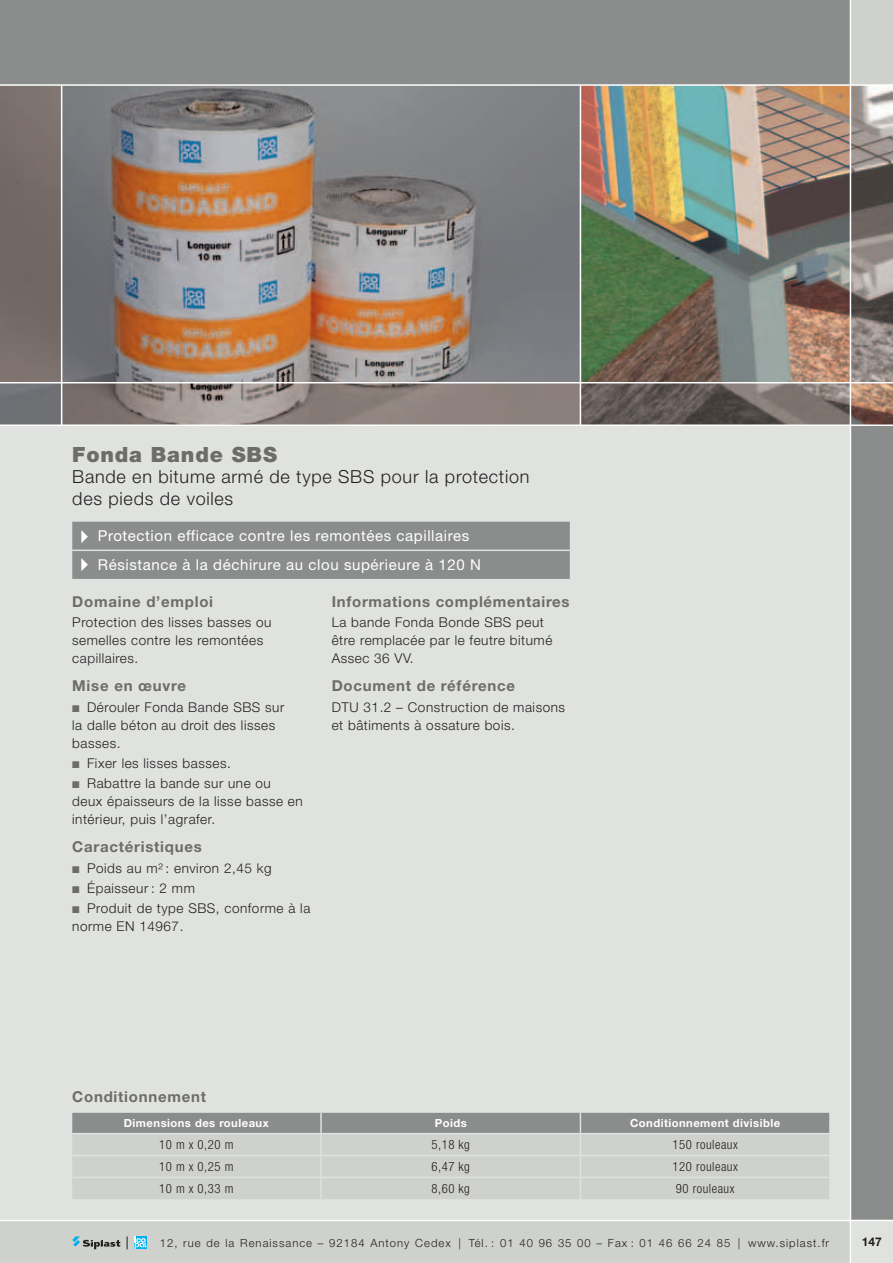
<style>
.page{position:relative;width:893px;height:1263px;background:#dfe2df}
.page>*{position:absolute;margin:0;border:0;box-sizing:border-box;transform-origin:0 0}
.t1{font:900 21px "Helvetica Neue LT Std";letter-spacing:.04em;color:#6d6c6b}
.t2{font:300 18px/21.6px "Helvetica Neue LT Std";letter-spacing:.04em;color:#231f20}
.t3{font:700 15px "Helvetica Neue LT Std";letter-spacing:.05em;color:#6d6c6b}
.t4{font:15px/28.7px "Helvetica Neue LT Std";letter-spacing:.04em;color:#fff}
.t5{font:300 13.5px/18px "Helvetica Neue LT Std";letter-spacing:.04em;color:#231f20}
.t6{font:300 condensed 12.75px "Helvetica Neue LT Std";letter-spacing:.04em;color:#231f20}
.t7{font:700 12px "Helvetica Neue LT Std";color:#231f20}
.t8{font:300 11.25px "Helvetica Neue LT Std";letter-spacing:.09em;color:#231f20}
.t9{font:700 11.25px "Helvetica Neue LT Std";letter-spacing:.04em;color:#fff}
</style>
<div class="page">
<div style="left:0;top:1220px;width:850px;height:43px;background:#cfd1cd"></div>
<div style="left:850px;top:0;width:43px;height:85px;background:#cfd1cd"></div>
<div style="left:850px;top:85px;width:43px;height:1135px;background:#8b8c8c"></div>
<div style="left:0;top:0;width:850px;height:85px;background:#8b8c8c"></div>
<img style="left:0;top:86px;width:893px;height:338px">
<img style="left:0;top:86px;width:61px;height:296px">
<img style="left:62px;top:383px;width:788px;height:41px">
<img style="left:851px;top:86px;width:42px;height:296px">
<hr style="left:850px;top:0;width:1px;height:1263px;background:#fff">
<hr style="left:61px;top:85px;width:1px;height:340px;background:#fff">
<hr style="left:0;top:84px;width:893px;height:2px;background:#fff">
<hr style="left:0;top:424px;width:893px;height:2px;background:#fff">
<hr style="left:0;top:382px;width:893px;height:1px;background:#fff">
<hr style="left:0;top:1220px;width:893px;height:1px;background:#fff">
<hr style="left:580px;top:85px;width:1px;height:340px;background:#fff">
<svg style="left:72px;top:1236px;width:48px;height:13px"></svg>
<svg style="left:134px;top:1236px;width:1px;height:13px"></svg>
<svg style="left:135px;top:1236px;width:12px;height:13px"></svg>
<svg style="left:127px;top:1236px;width:1px;height:13px"></svg>
<svg style="left:72px;top:1113px;width:757px;height:86px;background:#c0c2bf"></svg>
<div style="left:72px;top:522px;width:498px;height:57px;background:#8b8c8c"></div>
<h1 class="t1" style="left:72px;top:441px;width:206px">Fonda Bande SBS</h1>
<h2 class="t2" style="left:72px;top:465px;width:459px">Bande en bitume armé de type SBS pour la protection des pieds de voiles</h2>
<p class="t4" style="left:98px;top:521px;width:385px">Protection efficace contre les remontées capillaires<br>Résistance à la déchirure au clou supérieure à 120 N</p>
<p class="t3" style="left:72px;top:592px;width:142px">Domaine d’emploi</p>
<p class="t5" style="left:72px;top:613px;width:201px">Protection des lisses basses ou semelles contre les remontées capillaires.</p>
<p class="t3" style="left:72px;top:677px;width:115px">Mise en œuvre</p>
<p class="t5" style="left:72px;top:697px;width:214px;text-indent:15px">Dérouler Fonda Bande SBS sur la dalle béton au droit des lisses basses.</p>
<p class="t5" style="left:87px;top:752px;width:185px;line-height:20.1px">Fixer les lisses basses.<br>Rabattre la bande sur une ou</p>
<p class="t5" style="left:72px;top:792px;width:232px">deux épaisseurs de la lisse basse en intérieur, puis l’agrafer.</p>
<p class="t3" style="left:72px;top:838px;width:131px">Caractéristiques</p>
<p class="t5" style="left:87px;top:857px;width:225px;line-height:20.1px">Poids au m² : environ 2,45 kg<br>Épaisseur : 2 mm<br>Produit de type SBS, conforme à la</p>
<p class="t5" style="left:72px;top:917px;width:113px">norme EN 14967.</p>
<p class="t3" style="left:332px;top:592px;width:239px">Informations complémentaires</p>
<p class="t5" style="left:332px;top:613px;width:222px">La bande Fonda Bonde SBS peut être remplacée par le feutre bitumé<br>Assec 36 VV.</p>
<p class="t3" style="left:332px;top:677px;width:185px">Document de référence</p>
<p class="t5" style="left:332px;top:697px;width:235px">DTU 31.2 – Construction de maisons et bâtiments à ossature bois.</p>
<p class="t3" style="left:72px;top:1087px;width:135px">Conditionnement</p>
<p class="t9" style="left:124px;top:1116px;width:146px">Dimensions des rouleaux</p>
<p class="t9" style="left:435px;top:1116px;width:33px">Poids</p>
<p class="t9" style="left:630px;top:1116px;width:152px">Conditionnement divisible</p>
<p class="t6" style="left:159px;top:1137px;width:76px">10 m x 0,20 m</p>
<p class="t6" style="left:432px;top:1137px;width:40px">5,18 kg</p>
<p class="t6" style="left:673px;top:1137px;width:67px">150 rouleaux</p>
<p class="t6" style="left:159px;top:1159px;width:76px">10 m x 0,25 m</p>
<p class="t6" style="left:432px;top:1159px;width:40px">6,47 kg</p>
<p class="t6" style="left:673px;top:1159px;width:67px">120 rouleaux</p>
<p class="t6" style="left:159px;top:1181px;width:76px">10 m x 0,33 m</p>
<p class="t6" style="left:432px;top:1181px;width:40px">8,60 kg</p>
<p class="t6" style="left:676px;top:1181px;width:60px">90 rouleaux</p>
<p class="t8" style="left:160px;top:1236px;width:671px">12, rue de la Renaissance – 92184 Antony Cedex | Tél. : 01 40 96 35 00 – Fax : 01 46 66 24 85 | www.siplast.fr</p>
<p class="t7" style="left:862px;top:1234px;width:22px">147</p>
</div>
